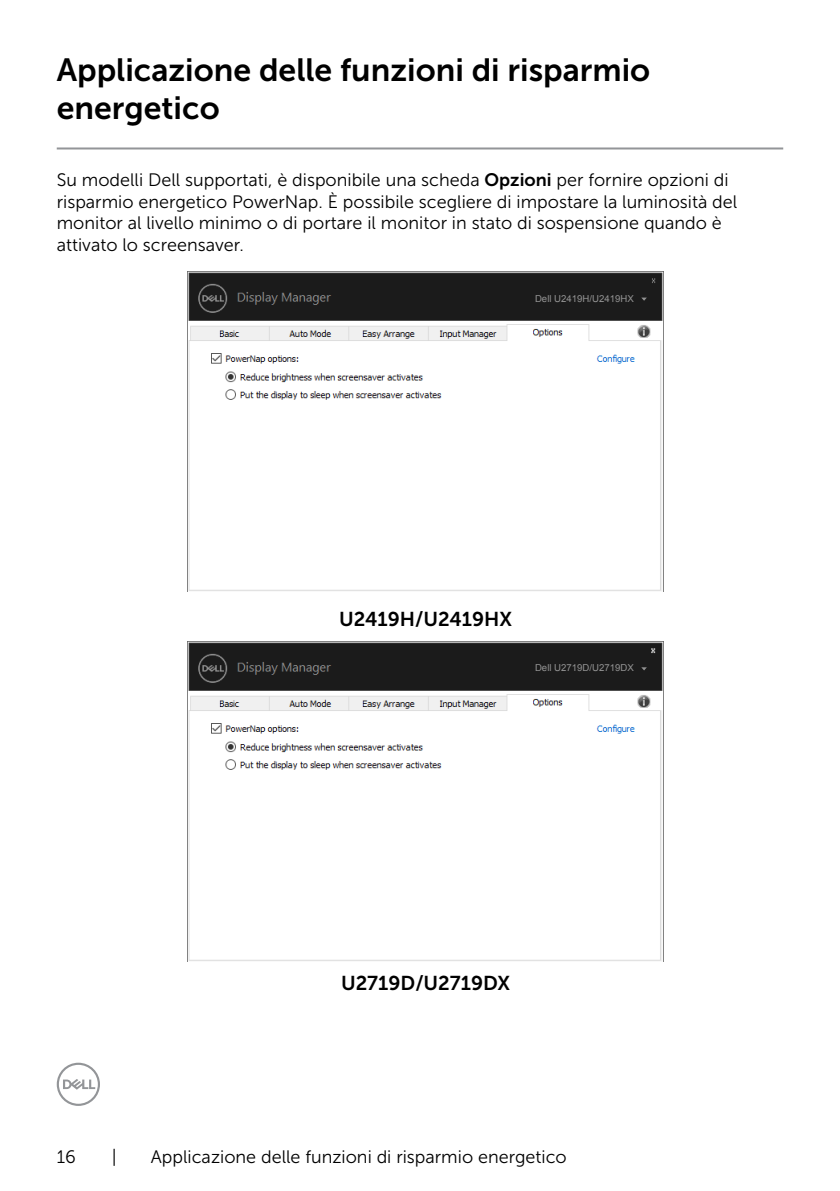
<style>
.page{position:relative;width:840px;height:1191px;background:#fff}
.page>*{position:absolute;margin:0;border:0;box-sizing:border-box;transform-origin:0 0}
.t1{font:32px/38.4px "Museo Sans For Dell 700";color:#000}
.t2{font:20px "Museo Sans For Dell 700";color:#000}
.t3{font:18px/21.6px "Museo Sans For Dell 300";color:#000}
.t4{font:9.6px "Arial";color:#939393}
.s1{font-family:"Museo Sans For Dell 700"}
</style>
<div class="page">
<svg style="left:57px;top:1062px;width:43px;height:44px"></svg>
<hr style="left:57px;top:147px;width:725px;height:2px;background:#939598">
<img style="left:187px;top:272px;width:476px;height:319px">
<div style="left:531px;top:292px;width:117px;height:11px;background:#1b1b1b"></div>
<svg style="left:641px;top:297px;width:5px;height:4px"></svg>
<img style="left:187px;top:641px;width:476px;height:320px">
<div style="left:531px;top:662px;width:117px;height:11px;background:#1b1b1b"></div>
<h1 class="t1" style="left:57px;top:50px;width:594px">Applicazione delle funzioni di risparmio energetico</h1>
<p class="t3" style="left:57px;top:169px;width:681px">Su modelli Dell supportati, è disponibile una scheda <span class="s1">Opzioni</span> per fornire opzioni di risparmio energetico PowerNap. È possibile scegliere di impostare la luminosità del monitor al livello minimo o di portare il monitor in stato di sospensione quando è attivato lo screensaver.</p>
<p class="t4" style="left:534px;top:292px;width:100px">Dell U2419H/U2419HX</p>
<p class="t2" style="left:339px;top:607px;width:175px">U2419H/U2419HX</p>
<p class="t4" style="left:534px;top:661px;width:100px">Dell U2719D/U2719DX</p>
<p class="t2" style="left:341px;top:971px;width:171px">U2719D/U2719DX</p>
<p class="t3" style="left:57px;top:1145px;width:21px">16</p>
<p class="t3" style="left:112px;top:1145px;width:6px">|</p>
<p class="t3" style="left:151px;top:1145px;width:417px">Applicazione delle funzioni di risparmio energetico</p>
</div>
